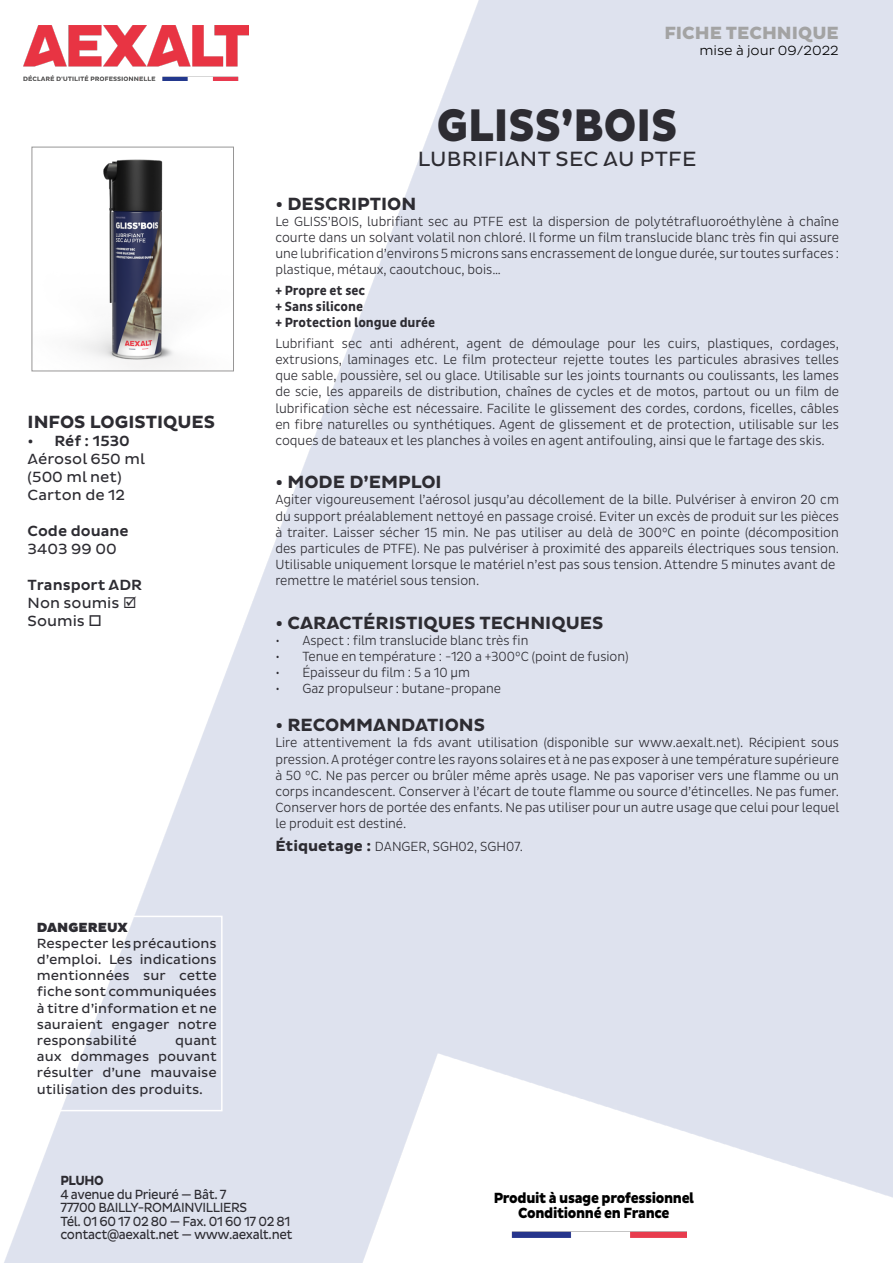
<style>
.page{position:relative;width:893px;height:1263px;background:#fff}
.page>*{position:absolute;margin:0;border:0;box-sizing:border-box;transform-origin:0 0}
.t1{font:46.5px "Aexalt Heavy";color:#2d2c32;scale:.9 1}
.t2{font:21px "Aexalt MS Regular";letter-spacing:.015em;color:#2d2c32}
.t3{font:18px "Aexalt MS Bold";color:#2d2c32}
.t4{font:18px "Aexalt Heavy";color:#a3a3a3}
.t5{font:15px/18px "Aexalt MS Regular";color:#2d2c32}
.t6{font:800 15px/15px "Aexalt";letter-spacing:-.025em;color:#000;text-align:center;scale:.9 1}
.t7{font:15px "Aexalt MS Medium";color:#2d2c32}
.t8{font:300 13.5px/16.2px "Pluto Sans Cond";color:#2d2c32;text-align:justify}
.t9{font:13.5px/16.2px "Aexalt MS Regular";letter-spacing:-.015em;color:#2d2c32;text-align:justify}
.t10{font:13.5px/13.5px "Aexalt MS Regular";letter-spacing:-.015em;color:#2d2c32;scale:.9 1}
.t11{font:700 13.5px/16.2px "Pluto Sans Cond";color:#2d2c32}
.t12{font:13.5px "Aexalt MS Light";color:#000}
.t13{font:13.5px "Aexalt MS Black";color:#2d2c32}
.t14{font:13.5px "Aexalt MS Bold";letter-spacing:-.03em;color:#2d2c32;scale:.9 1}
.s1{font-family:"Pluto Sans";font-weight:700;font-size:15px}
</style>
<div class="page">
<img style="left:4px;top:1px;width:889px;height:1262px">
<img style="left:500px;top:1230px;width:186px;height:7px">
<div style="left:31px;top:916px;width:192px;height:195px;border:2px solid #fff"></div>
<img style="left:23px;top:25px;width:226px;height:55px">
<img style="left:34px;top:149px;width:198px;height:220px">
<div style="left:32px;top:147px;width:202px;height:224px;border:1px solid #979696"></div>
<h3 class="t4" style="left:664px;top:22px;width:176px">FICHE TECHNIQUE</h3>
<p class="t12" style="left:699px;top:43px;width:141px">mise à jour 09/2022</p>
<h3 class="t3" style="left:28px;top:412px;width:189px">INFOS LOGISTIQUES</h3>
<p class="t7" style="left:28px;top:432px;width:104px">• Réf : 1530</p>
<p class="t5" style="left:28px;top:450px;width:119px">Aérosol 650 ml (500 ml net)<br>Carton de 12</p>
<p class="t7" style="left:28px;top:522px;width:103px">Code douane</p>
<p class="t5" style="left:28px;top:540px;width:91px">3403 99 00</p>
<p class="t7" style="left:28px;top:576px;width:116px">Transport ADR</p>
<p class="t5" style="left:28px;top:594px;width:110px">Non soumis ☑<br>Soumis □</p>
<p class="t13" style="left:37px;top:919px;width:92px">DANGEREUX</p>
<p class="t9" style="left:37px;top:935px;width:181px">Respecter les précautions d’emploi. Les indications mentionnées sur cette fiche sont communiquées à titre d’information et ne sauraient engager notre responsabilité</p>
<p class="t9" style="left:37px;top:1032px;width:181px;text-indent:138px">quant aux dommages pouvant résulter d’une mauvaise utilisation des produits.</p>
<h1 class="t1" style="left:437px;top:99px;width:269px">GLISS’BOIS</h1>
<h2 class="t2" style="left:418px;top:147px;width:280px">LUBRIFIANT SEC AU PTFE</h2>
<h3 class="t3" style="left:275px;top:193px;width:142px">• DESCRIPTION</h3>
<p class="t8" style="left:275px;top:213px;width:565px">Le GLISS’BOIS, lubrifiant sec au PTFE est la dispersion de polytétrafluoroéthylène à chaîne courte dans un solvant volatil non chloré. Il forme un film translucide blanc très fin qui assure une lubrification d’environs 5 microns sans encrassement de longue durée, sur toutes surfaces : plastique, métaux, caoutchouc, bois…</p>
<p class="t11" style="left:275px;top:283px;width:161px">+ Propre et sec<br>+ Sans silicone<br>+ Protection longue durée</p>
<p class="t8" style="left:275px;top:335px;width:565px">Lubrifiant sec anti adhérent, agent de démoulage pour les cuirs, plastiques, cordages, extrusions, laminages etc. Le film protecteur rejette toutes les particules abrasives telles que sable, poussière, sel ou glace. Utilisable sur les joints tournants ou coulissants, les lames de scie, les appareils de distribution, chaînes de cycles et de motos, partout ou un film de lubrification sèche est nécessaire. Facilite le glissement des cordes, cordons, ficelles, câbles en fibre naturelles ou synthétiques. Agent de glissement et de protection, utilisable sur les coques de bateaux et les planches à voiles en agent antifouling, ainsi que le fartage des skis.</p>
<h3 class="t3" style="left:275px;top:472px;width:168px">• MODE D’EMPLOI</h3>
<p class="t8" style="left:275px;top:492px;width:565px;text-align:left">Agiter vigoureusement l’aérosol jusqu’au décollement de la bille. Pulvériser à environ 20 cm du support préalablement nettoyé en passage croisé. Eviter un excès de produit sur les pièces à traiter. Laisser sécher 15 min. Ne pas utiliser au delà de 300°C en pointe (décomposition des particules de PTFE). Ne pas pulvériser à proximité des appareils électriques sous tension.<br>Utilisable uniquement lorsque le matériel n’est pas sous tension. Attendre 5 minutes avant de remettre le matériel sous tension.</p>
<h3 class="t3" style="left:275px;top:612px;width:329px">• CARACTÉRISTIQUES TECHNIQUES</h3>
<p class="t8" style="left:275px;top:632px;width:255px">• Aspect : film translucide blanc très fin</p>
<p class="t8" style="left:275px;top:648px;width:355px">• Tenue en température : -120 a +300°C (point de fusion)</p>
<p class="t8" style="left:275px;top:665px;width:196px">• Épaisseur du film : 5 a 10 μm</p>
<p class="t8" style="left:275px;top:681px;width:227px">• Gaz propulseur : butane-propane</p>
<h3 class="t3" style="left:275px;top:715px;width:211px">• RECOMMANDATIONS</h3>
<p class="t8" style="left:275px;top:735px;width:565px">Lire attentivement la fds avant utilisation (disponible sur www.aexalt.net). Récipient sous pression. A protéger contre les rayons solaires et à ne pas exposer à une température supérieure à 50 °C. Ne pas percer ou brûler même après usage. Ne pas vaporiser vers une flamme ou un corps incandescent. Conserver à l’écart de toute flamme ou source d’étincelles. Ne pas fumer.<br>Conserver hors de portée des enfants. Ne pas utiliser pour un autre usage que celui pour lequel le produit est destiné.</p>
<p class="t8" style="left:275px;top:838px;width:249px"><span class="s1">Étiquetage :</span> DANGER, SGH02, SGH07.</p>
<p class="t14" style="left:60px;top:1173px;width:50px">PLUHO</p>
<p class="t10" style="left:60px;top:1187px;width:260px">4 avenue du Prieuré — Bât. 7<br>77700 BAILLY-ROMAINVILLIERS<br>Tél. 01 60 17 02 80 — Fax. 01 60 17 02 81 contact@aexalt.net — www.aexalt.net</p>
<p class="t6" style="left:494px;top:1191px;width:224px">Produit à usage professionnel<br>Conditionné en France</p>
</div>
